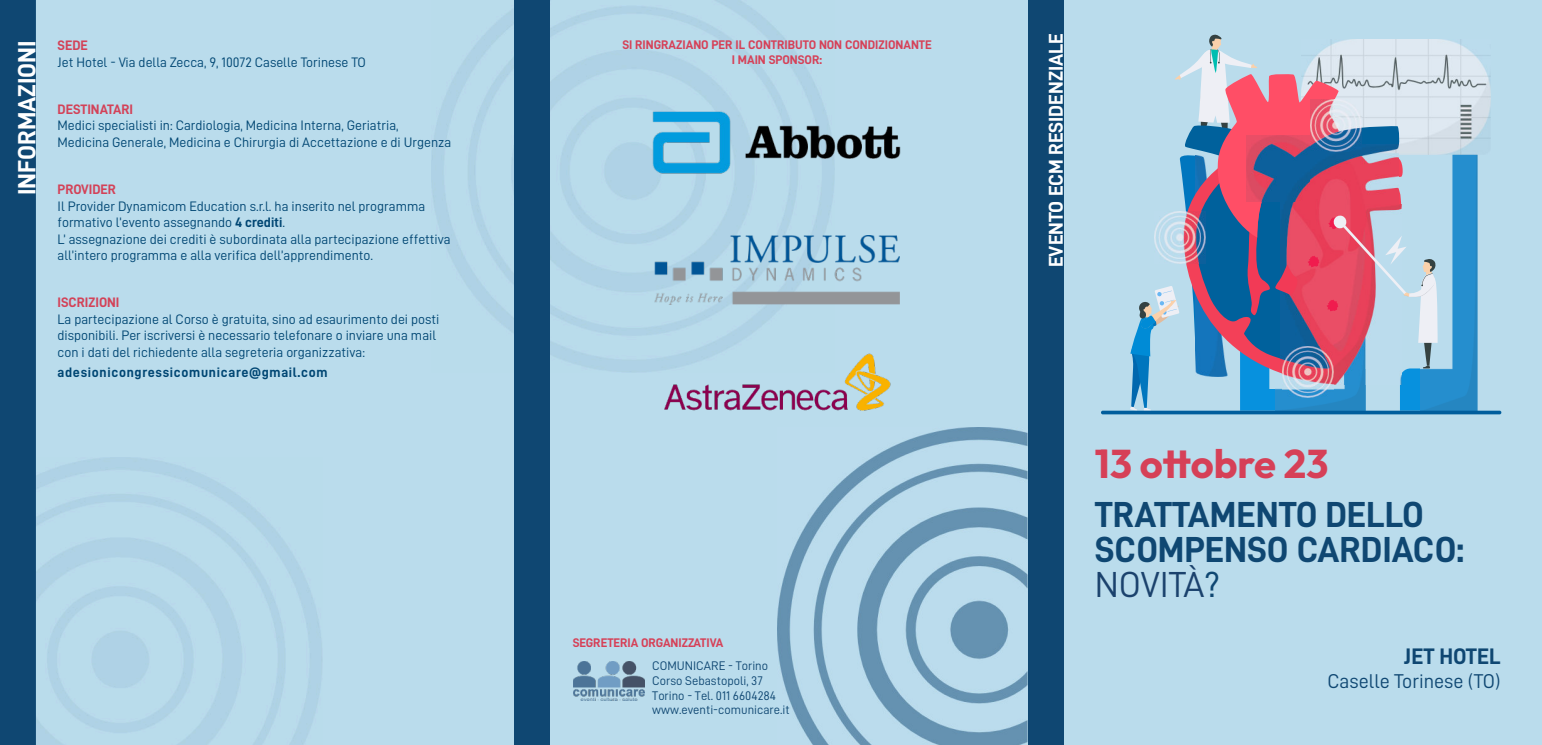
<style>
.page{position:relative;width:1542px;height:745px;background:#fff}
.page>*{position:absolute;margin:0;border:0;box-sizing:border-box;transform-origin:0 0}
.t1{font:700 40px "Outfit";color:#d64057}
.t2{font:36.25px/35px "D DIN Bold";color:#0f4772}
.t3{font:36.25px "D DIN";color:#1b426d}
.t4{font:25px "D DIN Bold";color:#fff}
.t5{font:22.5px "D DIN Bold";color:#0f4772}
.t6{font:20px "D DIN Bold";color:#fff}
.t7{font:20px "D DIN";color:#0f4772}
.t8{font:13.75px/16.5px "D DIN";color:#004673}
.t9{font:13.75px "D DIN Bold";letter-spacing:.05em;color:#004673}
.t10{font:13.75px "D DIN Bold";color:#d34258}
.t11{font:12.5px/15px "D DIN";color:#0f4772}
.t12{font:12.5px/15px "D DIN Bold";color:#d64057;text-align:center}
.s1{font-family:"D DIN Bold"}
.s2{color:#0f4772}
</style>
<div class="page">
<div style="left:0;top:0;width:1541px;height:744px;background:#badcec"></div>
<img style="left:431px;top:0;width:403px;height:372px">
<div style="left:514px;top:0;width:35px;height:744px;background:#0f4772"></div>
<div style="left:1028px;top:0;width:35px;height:744px;background:#0f4772"></div>
<div style="left:0;top:0;width:36px;height:744px;background:#0f4772"></div>
<img style="left:777px;top:427px;width:250px;height:317px">
<img style="left:1476px;top:55px;width:13px;height:84px">
<svg style="left:1130px;top:34px;width:346px;height:376px"></svg>
<svg style="left:1101px;top:410px;width:400px;height:4px;background:#136ba6"></svg>
<img style="left:573px;top:661px;width:71px;height:38px">
<img style="left:654px;top:235px;width:245px;height:69px">
<img style="left:644px;top:103px;width:257px;height:78px">
<img style="left:664px;top:354px;width:226px;height:56px">
<h3 class="t4" style="left:15px;top:195px;width:156px;rotate:-90deg">INFORMAZIONI</h3>
<p class="t10" style="left:58px;top:39px;width:32px">SEDE</p>
<p class="t8" style="left:58px;top:54px;width:310px">Jet Hotel - Via della Zecca, 9, 10072 Caselle Torinese TO</p>
<p class="t10" style="left:58px;top:102px;width:77px">DESTINATARI</p>
<p class="t8" style="left:58px;top:117px;width:395px">Medici specialisti in: Cardiologia, Medicina Interna, Geriatria,<br>Medicina Generale, Medicina e Chirurgia di Accettazione e di Urgenza</p>
<p class="t10" style="left:58px;top:182px;width:60px">PROVIDER</p>
<p class="t8" style="left:58px;top:198px;width:394px">Il Provider Dynamicom Education s.r.l. ha inserito nel programma formativo l’evento assegnando <span class="s1">4 crediti</span>.<br>L’ assegnazione dei crediti è subordinata alla partecipazione effettiva all’intero programma e alla verifica dell’apprendimento.</p>
<p class="t10" style="left:58px;top:296px;width:63px">ISCRIZIONI</p>
<p class="t8" style="left:58px;top:311px;width:383px">La partecipazione al Corso è gratuita, sino ad esaurimento dei posti disponibili. Per iscriversi è necessario telefonare o inviare una mail con i dati del richiedente alla segreteria organizzativa:</p>
<p class="t9" style="left:58px;top:365px;width:272px">adesionicongressicomunicare@gmail.com</p>
<p class="t12" style="left:622px;top:38px;width:311px">SI RINGRAZIANO PER IL CONTRIBUTO NON CONDIZIONANTE<br>I MAIN SPONSOR:</p>
<p class="t12" style="left:572px;top:635px;width:152px">SEGRETERIA ORGANIZZATIVA</p>
<p class="t11" style="left:652px;top:658px;width:125px">COMUNICARE - Torino<br>Corso Sebastopoli, 37<br>Torino - Tel. 011 6604284</p>
<p class="t11" style="left:652px;top:702px;width:139px">www.eventi-comunicare.it</p>
<h3 class="t6" style="left:1046px;top:267px;width:235px;rotate:-90deg">EVENTO ECM RESIDENZIALE</h3>
<h1 class="t1" style="left:1094px;top:438px;width:235px">13 ottobre 23</h1>
<h2 class="t2" style="left:1094px;top:497px;width:371px">TRATTAMENTO DELLO<br>SCOMPENSO CARDIACO:</h2>
<h2 class="t3" style="left:1094px;top:566px;width:127px">NOVITÀ<span class="s2">?</span></h2>
<h3 class="t5" style="left:1403px;top:644px;width:98px">JET HOTEL</h3>
<h3 class="t7" style="left:1327px;top:670px;width:175px">Caselle Torinese (TO)</h3>
</div>
